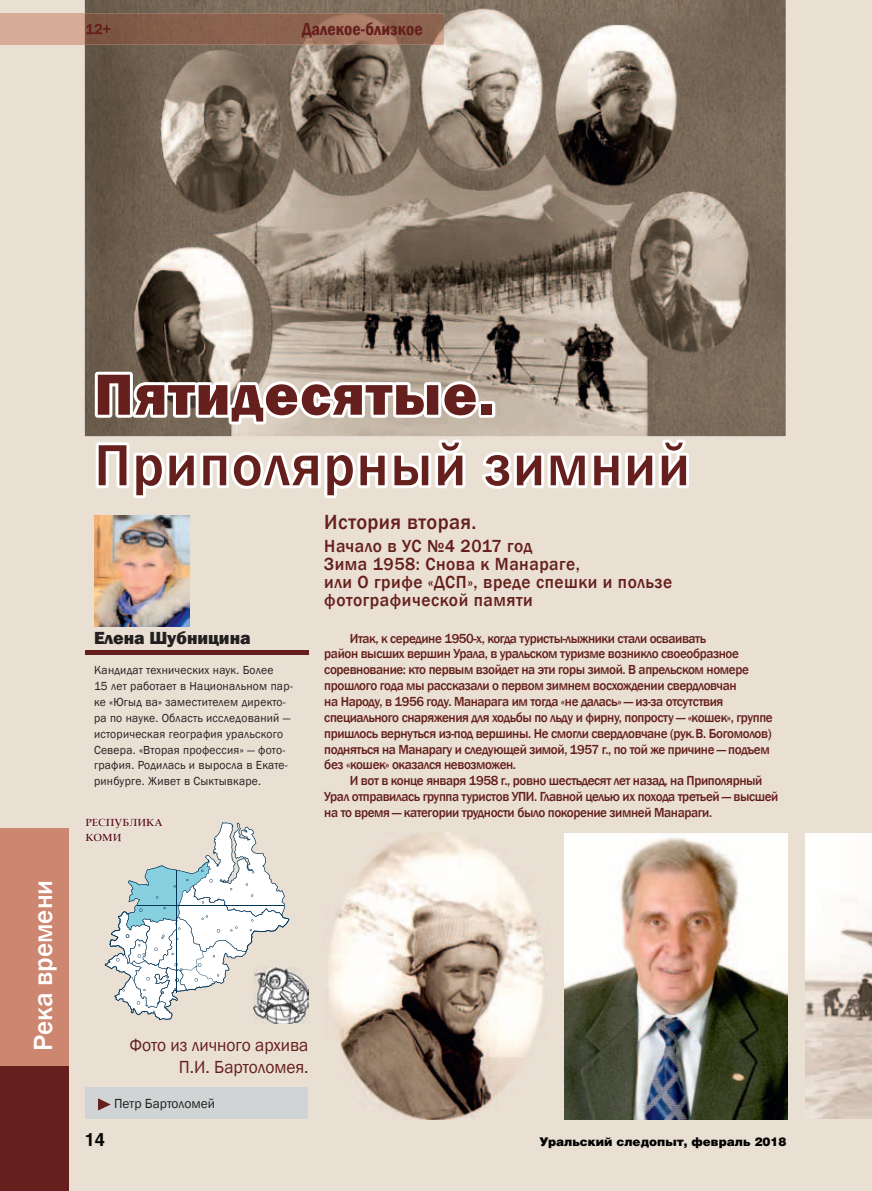
<style>
.page{position:relative;width:872px;height:1191px;background:#e9dfd3}
.page>*{position:absolute;margin:0;border:0;box-sizing:border-box;transform-origin:0 0}
.t1{font:500 60px/70.5px "Franklin Gothic";letter-spacing:.03em;color:#651f1c}
.t2{font:500 27px "Franklin Gothic";color:#fff}
.t3{font:500 21px "Franklin Gothic";letter-spacing:.02em;color:#651f1c}
.t4{font:500 18px/18px "Franklin Gothic";letter-spacing:.03em;color:#651f1c}
.t5{font:18px/21.9px "Franklin Gothic";color:#651f1c;text-align:right}
.t6{font:600 condensed 18px "Franklin Gothic";color:#651f1c}
.t7{font:800 18px "Franklin Gothic";color:#231f20}
.t8{font:700 18px "Helios";color:#010101}
.t9{font:500 15px "Franklin Gothic";color:#651f1c}
.t10{font:500 13.5px "Franklin Gothic";letter-spacing:-.03em;color:#651f1c}
.t11{font:13.5px "Franklin Gothic";color:#231f20}
.t12{font:12px/15.9px "Franklin Gothic";letter-spacing:.02em;color:#231f20}
.t13{font:12px "Helios Black C";color:#010101}
.t14{font:700 10.5px/15px "Book Antiqua";color:#651f1c}
.s1{font-weight:800}
</style>
<div class="page">
<img style="left:85px;top:0;width:700px;height:436px">
<div style="left:0;top:828px;width:69px;height:363px;background:#cd866f"></div>
<div style="left:0;top:1066px;width:69px;height:125px;background:#651f1c"></div>
<div style="left:0;top:13px;width:85px;height:32px;background:#d7ac97"></div>
<img style="left:85px;top:13px;width:359px;height:32px">
<img style="left:86px;top:24px;width:24px;height:10px">
<div style="left:85px;top:1086px;width:223px;height:32px;background:#d0d4d5"></div>
<svg style="left:98px;top:1098px;width:13px;height:12px"></svg>
<img style="left:267px;top:971px;width:42px;height:52px">
<svg style="left:85px;top:818px;width:204px;height:202px"></svg>
<img style="left:94px;top:515px;width:95px;height:111px">
<div style="left:85px;top:650px;width:224px;height:5px;background:#651f1c"></div>
<hr style="left:176px;top:870px;width:1px;height:122px;background:#003454">
<hr style="left:137px;top:905px;width:147px;height:1px;background:#003454">
<img style="left:329px;top:833px;width:216px;height:286px">
<svg style="left:92px;top:364px;width:600px;height:135px"></svg>
<img style="left:565px;top:833px;width:222px;height:286px">
<img style="left:805px;top:833px;width:67px;height:285px">
<p class="t9" style="left:85px;top:20px;width:27px">12+</p>
<p class="t6" style="left:302px;top:17px;width:122px">Далекое-близкое</p>
<p class="t2" style="left:27px;top:1051px;width:173px;rotate:-90deg">Река времени</p>
<p class="t1" style="left:94px;top:360px;width:597px"><span class="s1">Пятидесятые.<br></span>Приполярный зимний</p>
<p class="t7" style="left:94px;top:626px;width:158px">Елена Шубницина</p>
<p class="t12" style="left:94px;top:662px;width:201px">Кандидат технических наук. Более<br>15 лет работает в Национальном пар&shy;ке «Югыд ва» заместителем директо&shy;ра по науке. Область исследований — историческая география уральского Севера. «Вторая профессия» — фото&shy;графия. Родилась и выросла в Екате&shy;ринбурге. Живет в Сыктывкаре.</p>
<p class="t14" style="left:85px;top:814px;width:79px">РЕСПУБЛИКА<br>КОМИ</p>
<p class="t3" style="left:324px;top:509px;width:154px">История вторая.</p>
<p class="t4" style="left:324px;top:537px;width:349px">Начало в УС №4 2017 год<br>Зима 1958: Снова к Манараге,<br>или О грифе «ДСП», вреде спешки и пользе фотографической памяти</p>
<p class="t10" style="left:350px;top:629px;width:358px">Итак, к середине 1950-х, когда туристы-лыжники стали осваивать</p>
<p class="t10" style="left:324px;top:645px;width:416px">район высших вершин Урала, в уральском туризме возникло своеобразное</p>
<p class="t10" style="left:324px;top:661px;width:426px">соревнование: кто первым взойдет на эти горы зимой. В апрельском номере</p>
<p class="t10" style="left:324px;top:677px;width:414px">прошлого года мы рассказали о первом зимнем восхождении свердловчан</p>
<p class="t10" style="left:324px;top:693px;width:400px">на Народу, в 1956 году. Манарага им тогда «не далась» — из-за отсутствия</p>
<p class="t10" style="left:324px;top:709px;width:450px">специального снаряжения для ходьбы по льду и фирну, попросту — «кошек», группе</p>
<p class="t10" style="left:324px;top:725px;width:449px">пришлось вернуться из-под вершины. Не смогли свердловчане (рук. В. Богомолов)</p>
<p class="t10" style="left:324px;top:740px;width:447px">подняться на Манарагу и следующей зимой, 1957 г., по той же причине — подъем</p>
<p class="t10" style="left:324px;top:756px;width:193px">без «кошек» оказался невозможен.</p>
<p class="t10" style="left:350px;top:772px;width:414px">И вот в конце января 1958 г., ровно шестьдесят лет назад, на Приполярный</p>
<p class="t10" style="left:324px;top:788px;width:456px">Урал отправилась группа туристов УПИ. Главной целью их похода третьей — высшей</p>
<p class="t10" style="left:324px;top:804px;width:389px">на то время — категории трудности было покорение зимней Манараги.</p>
<p class="t5" style="left:130px;top:1034px;width:180px">Фото из личного архива<br>П.И. Бартоломея.</p>
<p class="t11" style="left:114px;top:1094px;width:102px">Петр Бартоломей</p>
<p class="t8" style="left:85px;top:1129px;width:22px">14</p>
<p class="t13" style="left:539px;top:1134px;width:249px">Уральский следопыт, февраль 2018</p>
</div>
